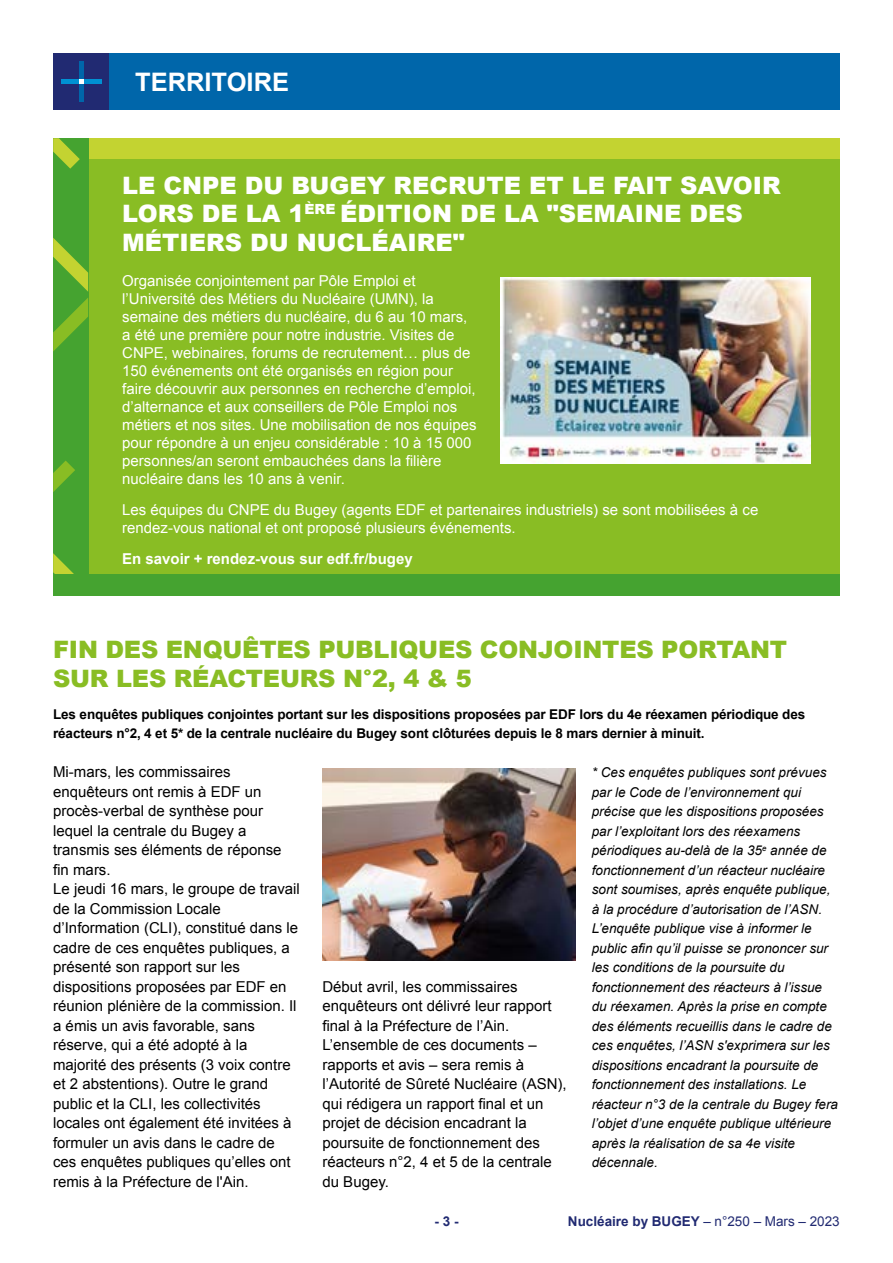
<style>
.page{position:relative;width:893px;height:1263px;background:#fff}
.page>*{position:absolute;margin:0;border:0;box-sizing:border-box;transform-origin:0 0}
.t1{font:700 25.5px "Arial";color:#fff}
.t2{font:900 24px/28.8px "Arial";color:#fff}
.t3{font:900 24px/28.8px "Arial";letter-spacing:-.01em;color:#89bd24}
.t4{font:15px/19.5px "Arial";color:#000}
.t5{font:15px/18px "Arial";color:#fff}
.t6{font:700 15px "Arial";color:#fff}
.t7{font:italic 13.5px/19.5px "Arial";color:#000}
.t8{font:700 13.5px/19.5px "Arial";letter-spacing:-.01em;color:#000}
.t9{font:700 13.5px "Arial";color:#212a72}
.s1{font-weight:400}
</style>
<div class="page">
<div style="left:53px;top:53px;width:57px;height:57px;background:#212a72"></div>
<div style="left:79px;top:84px;width:5px;height:18px;background:#06a"></div>
<div style="left:79px;top:61px;width:5px;height:18px;background:#06a"></div>
<div style="left:84px;top:79px;width:18px;height:5px;background:#0091d3"></div>
<div style="left:61px;top:79px;width:18px;height:5px;background:#0091d3"></div>
<svg style="left:79px;top:79px;width:5px;height:5px"></svg>
<div style="left:110px;top:53px;width:730px;height:57px;background:#06a"></div>
<div style="left:88px;top:138px;width:752px;height:21px;background:#c3d331"></div>
<div style="left:88px;top:159px;width:752px;height:415px;background:#89bd24"></div>
<div style="left:53px;top:138px;width:35px;height:436px;background:#45a330"></div>
<svg style="left:53px;top:238px;width:35px;height:113px"></svg>
<svg style="left:53px;top:138px;width:27px;height:31px"></svg>
<svg style="left:53px;top:461px;width:22px;height:31px"></svg>
<svg style="left:53px;top:553px;width:21px;height:21px"></svg>
<img style="left:500px;top:278px;width:310px;height:186px">
<div style="left:53px;top:574px;width:787px;height:22px;background:#45a330"></div>
<img style="left:322px;top:768px;width:253px;height:192px">
<h1 class="t1" style="left:135px;top:65px;width:155px">TERRITOIRE</h1>
<h2 class="t2" style="left:122px;top:170px;width:660px">LE CNPE DU BUGEY RECRUTE ET LE FAIT SAVOIR<br>LORS DE LA 1<sup>ÈRE</sup> ÉDITION DE LA "SEMAINE DES<br>MÉTIERS DU NUCLÉAIRE"</h2>
<p class="t5" style="left:122px;top:272px;width:356px">Organisée conjointement par Pôle Emploi et l’Université des Métiers du Nucléaire (UMN), la semaine des métiers du nucléaire, du 6 au 10 mars, a été une première pour notre industrie. Visites de CNPE, webinaires, forums de recrutement… plus de 150 événements ont été organisés en région pour faire découvrir aux personnes en recherche d’emploi, d’alternance et aux conseillers de Pôle Emploi nos métiers et nos sites. Une mobilisation de nos équipes pour répondre à un enjeu considérable : 10 à 15 000 personnes/an seront embauchées dans la filière nucléaire dans les 10 ans à venir.</p>
<p class="t5" style="left:122px;top:501px;width:638px">Les équipes du CNPE du Bugey (agents EDF et partenaires industriels) se sont mobilisées à ce rendez-vous national et ont proposé plusieurs événements.</p>
<p class="t6" style="left:122px;top:548px;width:292px">En savoir + rendez-vous sur edf.fr/bugey</p>
<h2 class="t3" style="left:53px;top:634px;width:736px">FIN DES ENQUÊTES PUBLIQUES CONJOINTES PORTANT<br>SUR LES RÉACTEURS N°2, 4 &amp; 5</h2>
<p class="t8" style="left:53px;top:705px;width:754px">Les enquêtes publiques conjointes portant sur les dispositions proposées par EDF lors du 4e réexamen périodique des réacteurs n°2, 4 et 5* de la centrale nucléaire du Bugey sont clôturées depuis le 8 mars dernier à minuit.</p>
<p class="t4" style="left:53px;top:762px;width:248px">Mi-mars, les commissaires enquêteurs ont remis à EDF un procès-verbal de synthèse pour lequel la centrale du Bugey a transmis ses éléments de réponse fin mars.<br>Le jeudi 16 mars, le groupe de travail de la Commission Locale d’Information (CLI), constitué dans le cadre de ces enquêtes publiques, a présenté son rapport sur les dispositions proposées par EDF en réunion plénière de la commission. Il a émis un avis favorable, sans réserve, qui a été adopté à la majorité des présents (3 voix contre et 2 abstentions). Outre le grand public et la CLI, les collectivités locales ont également été invitées à formuler un avis dans le cadre de ces enquêtes publiques qu’elles ont remis à la Préfecture de l'Ain.</p>
<p class="t7" style="left:592px;top:763px;width:248px">* Ces enquêtes publiques sont prévues par le Code de l’environnement qui précise que les dispositions proposées par l’exploitant lors des réexamens périodiques au-delà de la 35<sup>e</sup> année de fonctionnement d’un réacteur nucléaire sont soumises, après enquête publique, à la procédure d’autorisation de l’ASN.<br>L’enquête publique vise à informer le public afin qu’il puisse se prononcer sur les conditions de la poursuite du fonctionnement des réacteurs à l’issue du réexamen. Après la prise en compte des éléments recueillis dans le cadre de ces enquêtes, l’ASN s'exprimera sur les dispositions encadrant la poursuite de fonctionnement des installations. Le réacteur n°3 de la centrale du Bugey fera l’objet d’une enquête publique ultérieure après la réalisation de sa 4e visite décennale.</p>
<p class="t4" style="left:322px;top:977px;width:246px">Début avril, les commissaires enquêteurs ont délivré leur rapport final à la Préfecture de l’Ain.<br>L’ensemble de ces documents – rapports et avis – sera remis à l’Autorité de Sûreté Nucléaire (ASN), qui rédigera un rapport final et un projet de décision encadrant la poursuite de fonctionnement des réacteurs n°2, 4 et 5 de la centrale du Bugey.</p>
<p class="t9" style="left:434px;top:1213px;width:26px">- 3 -</p>
<p class="t9" style="left:568px;top:1213px;width:273px">Nucléaire by BUGEY <span class="s1">– n°250 – Mars – 2023</span></p>
</div>
